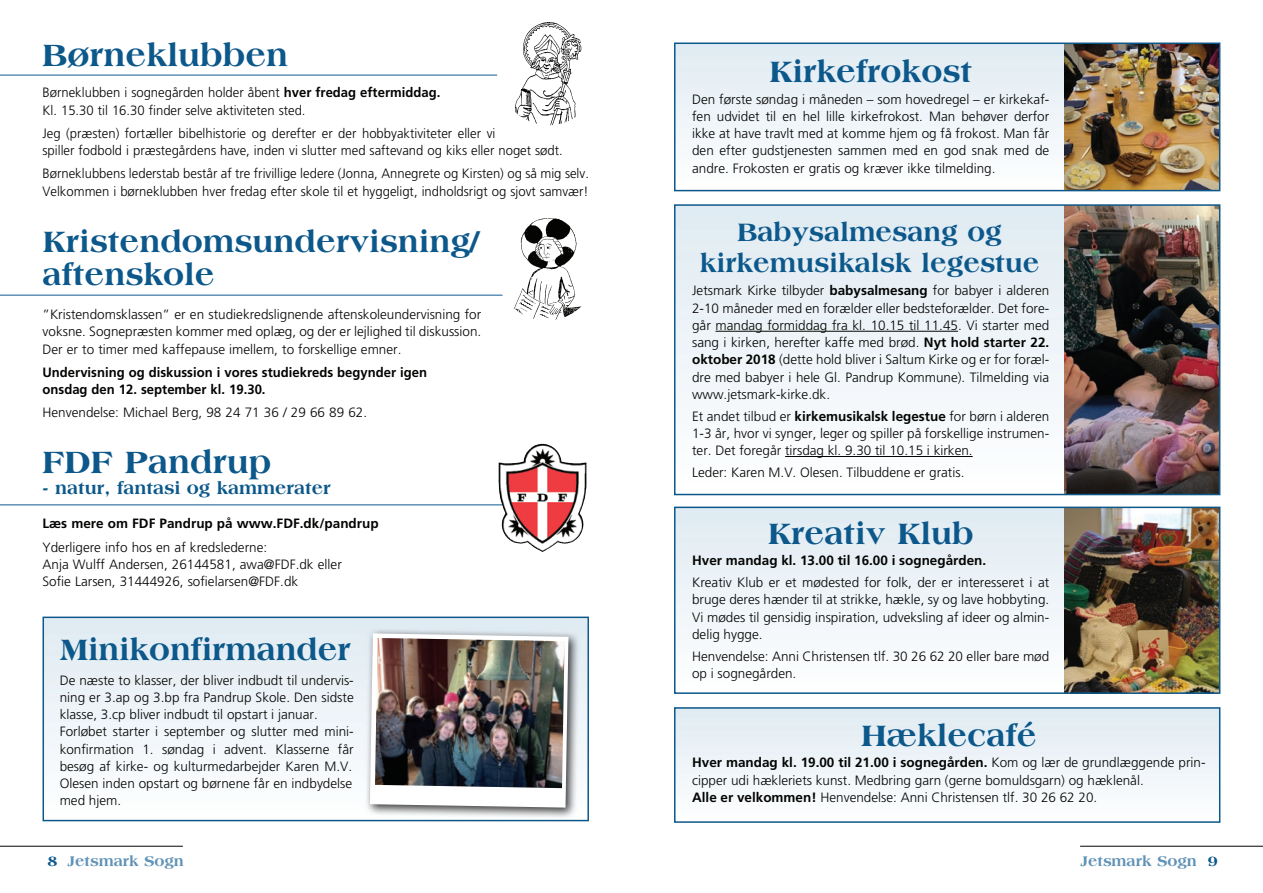
<style>
.page{position:relative;width:1263px;height:893px;background:#fff}
.page>*{position:absolute;margin:0;border:0;box-sizing:border-box;transform-origin:0 0}
.t1{font:800 33px "Americana";color:#0c588b}
.t2{font:800 31.5px/33px "Americana";color:#0c588b}
.t3{font:800 27px/31.5px "Americana";color:#0c588b;text-align:center}
.t4{font:800 18px "Americana";color:#0c588b}
.t5{font:800 15px "Americana";color:#5f92b6}
.t6{font:300 13.5px/17.2px "Frutiger";color:#040503}
.t7{font:700 13.5px/17.2px "Frutiger";color:#040503}
.s1{font-weight:700}
.s2{color:#0c588b}
</style>
<div class="page">
<svg style="left:43px;top:617px;width:546px;height:204px;fill:#eef4f8"></svg>
<hr style="left:1080px;top:846px;width:183px;height:1px;background:#040503">
<div style="left:675px;top:43px;width:545px;height:148px;background:linear-gradient(to bottom,#dfeaf2,#feffff)"></div>
<img style="left:1065px;top:46px;width:152px;height:142px">
<div style="left:674px;top:43px;width:546px;height:148px;border:2px solid #0c588b"></div>
<div style="left:675px;top:507px;width:545px;height:186px;background:linear-gradient(to bottom,#dfeaf2,#feffff)"></div>
<img style="left:1065px;top:510px;width:152px;height:181px">
<div style="left:674px;top:507px;width:546px;height:187px;border:2px solid #0c588b"></div>
<div style="left:675px;top:205px;width:545px;height:289px;background:linear-gradient(to bottom,#dfeaf2,#feffff)"></div>
<img style="left:1065px;top:207px;width:152px;height:285px">
<div style="left:674px;top:204px;width:546px;height:291px;border:2px solid #0c588b"></div>
<hr style="left:715px;top:331px;width:243px;height:1px;background:#040503">
<hr style="left:785px;top:456px;width:188px;height:1px;background:#040503">
<hr style="left:0;top:504px;width:567px;height:2px;background:#5f92b6">
<img style="left:498px;top:444px;width:78px;height:108px">
<hr style="left:0;top:74px;width:589px;height:2px;background:#5f92b6">
<div style="left:497px;top:15px;width:103px;height:110px;background:#fff;border-radius:50%"></div>
<img style="left:515px;top:22px;width:67px;height:103px">
<hr style="left:0;top:294px;width:589px;height:2px;background:#5f92b6">
<img style="left:495px;top:218px;width:94px;height:102px">
<hr style="left:0;top:846px;width:183px;height:1px;background:#040503">
<div style="left:675px;top:708px;width:545px;height:114px;background:linear-gradient(to bottom,#dfeaf2,#fefeff)"></div>
<div style="left:674px;top:707px;width:546px;height:116px;border:2px solid #0c588b"></div>
<img style="left:365px;top:628px;width:215px;height:191px">
<svg style="left:370px;top:633px;width:198px;height:175px"></svg>
<img style="left:375px;top:638px;width:190px;height:150px">
<h1 class="t1" style="left:43px;top:35px;width:247px">Børneklubben</h1>
<p class="t6" style="left:43px;top:84px;width:399px">Børneklubben i sognegården holder åbent <span class="s1">hver fredag eftermiddag.<br></span>Kl. 15.30 til 16.30 finder selve aktiviteten sted.</p>
<p class="t6" style="left:43px;top:125px;width:522px">Jeg (præsten) fortæller bibelhistorie og derefter er der hobbyaktiviteter eller vi<br>spiller fodbold i præstegårdens have, inden vi slutter med saftevand og kiks eller noget sødt.</p>
<p class="t6" style="left:43px;top:165px;width:548px">Børneklubbens lederstab består af tre frivillige ledere (Jonna, Annegrete og Kirsten) og så mig selv.<br>Velkommen i børneklubben hver fredag efter skole til et hyggeligt, indholdsrigt og sjovt samvær!</p>
<h2 class="t2" style="left:43px;top:224px;width:438px">Kristendomsundervisning/ aftenskole</h2>
<p class="t6" style="left:43px;top:306px;width:440px;text-align:justify">”Kristendomsklassen” er en studiekredslignende aftenskoleundervisning for voksne. Sognepræsten kommer med oplæg, og der er lejlighed til diskussion.<br>Der er to timer med kaffepause imellem, to forskellige emner.</p>
<p class="t7" style="left:43px;top:363px;width:386px">Undervisning og diskussion i vores studiekreds begynder igen onsdag den 12. september kl. 19.30.</p>
<p class="t6" style="left:43px;top:404px;width:326px">Henvendelse: Michael Berg, 98 24 71 36 / 29 66 89 62.</p>
<h1 class="t1" style="left:43px;top:442px;width:231px">FDF Pandrup</h1>
<h3 class="t4" style="left:43px;top:478px;width:290px">- natur, fantasi og kammerater</h3>
<p class="t7" style="left:43px;top:515px;width:338px">Læs mere om FDF Pandrup på www.FDF.dk/pandrup</p>
<p class="t6" style="left:43px;top:538px;width:301px">Yderligere info hos en af kredslederne:<br>Anja Wulff Andersen, 26144581, awa@FDF.dk eller<br>Sofie Larsen, 31444926, sofielarsen@FDF.dk</p>
<h2 class="t2" style="left:60px;top:632px;width:293px">Minikonfirmander</h2>
<p class="t6" style="left:60px;top:671px;width:296px">De næste to klasser, der bliver indbudt til undervis&shy;ning er 3.ap og 3.bp fra Pandrup Skole. Den sidste klasse, 3.cp bliver indbudt til opstart i januar.<br>Forløbet starter i september og slutter med mini&shy;konfirmation 1. søndag i advent. Klasserne får besøg af kirke- og kulturmedarbejder Karen M.V.<br>Olesen inden opstart og børnene får en indbydelse med hjem.</p>
<p class="t5" style="left:47px;top:852px;width:138px"><span class="s2">8</span> Jetsmark Sogn</p>
<h2 class="t2" style="left:769px;top:54px;width:205px">Kirkefrokost</h2>
<p class="t6" style="left:692px;top:90px;width:359px;text-align:justify">Den første søndag i måneden – som hovedregel – er kirkekaf&shy;fen udvidet til en hel lille kirke frokost. Man behøver derfor ikke at have travlt med at komme hjem og få frokost. Man får den efter gudstjenesten sammen med en god snak med de andre. Frokosten er gratis og kræver ikke tilmelding.</p>
<h3 class="t3" style="left:700px;top:216px;width:341px">Babysalmesang og kirkemusikalsk legestue</h3>
<p class="t6" style="left:692px;top:282px;width:359px;text-align:justify">Jetsmark Kirke tilbyder <span class="s1">babysalmesang</span> for babyer i alderen 2-10 måneder med en forælder eller bedsteforælder. Det fore&shy;går mandag formiddag fra kl. 10.15 til 11.45. Vi starter med sang i kirken, herefter kaffe med brød. <span class="s1">Nyt hold starter 22. oktober 2018</span> (dette hold bliver i Saltum Kirke og er for foræl&shy;dre med babyer i hele Gl. Pandrup Kommune). Tilmelding via www.jetsmark-kirke.dk.</p>
<p class="t6" style="left:692px;top:407px;width:359px;text-align:justify">Et andet tilbud er <span class="s1">kirkemusikalsk legestue</span> for børn i alderen 1-3 år, hvor vi synger, leger og spiller på forskellige instrumen&shy;ter. Det foregår tirsdag kl. 9.30 til 10.15 i kirken.</p>
<p class="t6" style="left:692px;top:464px;width:274px">Leder: Karen M.V. Olesen. Tilbuddene er gratis.</p>
<h2 class="t2" style="left:768px;top:516px;width:207px">Kreativ Klub</h2>
<p class="t7" style="left:692px;top:552px;width:296px">Hver mandag kl. 13.00 til 16.00 i sognegården.</p>
<p class="t6" style="left:692px;top:574px;width:359px;text-align:justify">Kreativ Klub er et mødested for folk, der er interesseret i at bruge deres hænder til at strikke, hækle, sy og lave hobbyting.<br>Vi mødes til gensidig inspiration, udveksling af ideer og almin&shy;delig hygge.</p>
<p class="t6" style="left:692px;top:647px;width:359px">Henvendelse: Anni Christensen tlf. 30 26 62 20 eller bare mød op i sognegården.</p>
<h2 class="t2" style="left:861px;top:718px;width:177px">Hæklecafé</h2>
<p class="t6" style="left:692px;top:754px;width:515px"><span class="s1">Hver mandag kl. 19.00 til 21.00 i sognegården.</span> Kom og lær de grundlæggende prin&shy;cipper udi hækleriets kunst. Medbring garn (gerne bomuldsgarn) og hæklenål.<br><span class="s1">Alle er velkommen!</span> Henvendelse: Anni Christensen tlf. 30 26 62 20.</p>
<p class="t5" style="left:1080px;top:852px;width:139px">Jetsmark Sogn <span class="s2">9</span></p>
</div>
